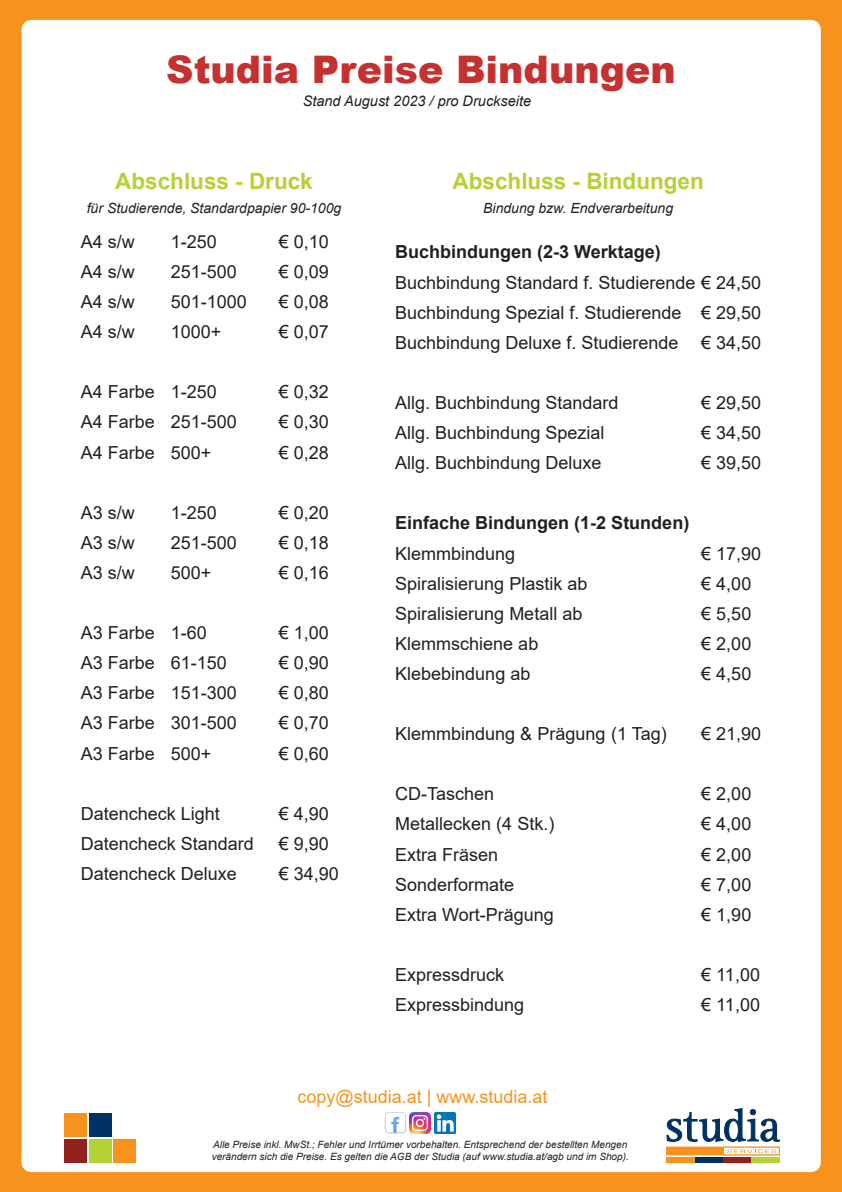
<style>
.page{position:relative;width:842px;height:1192px;background:#f7931d}
.page>*{position:absolute;margin:0;border:0;box-sizing:border-box;transform-origin:0 0}
.t1{font:900 38px "Arial";color:#c53130}
.t2{font:700 22.5px "Arial";color:#b3d234}
.t3{font:18px "Arial";color:#231f20}
.t4{font:700 18px "Arial";color:#231f20}
.Website{font:18px "Arial";color:#f7931d}
.t5{font:italic 14.5px "Arial";color:#231f20}
.t6{font:italic 14px "Arial";color:#231f20}
.t7{font:italic 10px/12px "Arial";color:#231f20}
</style>
<div class="page">
<div style="left:31px;top:30px;width:780px;height:1132px;background:#fff"></div>
<div style="left:21px;top:20px;width:800px;height:1152px;border:20px solid #fff"></div>
<div style="left:64px;top:1113px;width:23px;height:24px;background:#f7931d"></div>
<div style="left:64px;top:1139px;width:23px;height:24px;background:#94201d"></div>
<div style="left:89px;top:1113px;width:23px;height:24px;background:#003265"></div>
<div style="left:89px;top:1139px;width:23px;height:24px;background:#b3d234"></div>
<div style="left:114px;top:1139px;width:22px;height:24px;background:#f7931d"></div>
<img style="left:410px;top:1112px;width:21px;height:21px">
<img style="left:435px;top:1112px;width:21px;height:21px">
<div style="left:666px;top:1157px;width:29px;height:6px;background:#f7931d"></div>
<div style="left:695px;top:1157px;width:28px;height:6px;background:#003163"></div>
<div style="left:723px;top:1157px;width:28px;height:6px;background:#94201d"></div>
<div style="left:751px;top:1157px;width:28px;height:6px;background:#b5d334"></div>
<div style="left:666px;top:1147px;width:113px;height:8px;background:#f7931d"></div>
<div style="left:723px;top:1147px;width:56px;height:8px;background:#fff;border:1px solid #f7931d"></div>
<svg style="left:667px;top:1109px;width:113px;height:32px"></svg>
<svg style="left:727px;top:1149px;width:49px;height:4px"></svg>
<img style="left:385px;top:1112px;width:21px;height:21px">
<p class="t1" style="left:166px;top:42px;width:511px">Studia Preise Bindungen</p>
<p class="t5" style="left:303px;top:92px;width:230px">Stand August 2023 / pro Druckseite</p>
<p class="t2" style="left:115px;top:165px;width:199px">Abschluss - Druck</p>
<p class="t6" style="left:87px;top:199px;width:256px">für Studierende, Standardpapier 90-100g</p>
<p class="t3" style="left:81px;top:229px;width:56px">A4 s/w</p>
<p class="t3" style="left:171px;top:229px;width:48px">1-250</p>
<p class="t3" style="left:279px;top:229px;width:52px">€ 0,10</p>
<p class="t3" style="left:81px;top:259px;width:56px">A4 s/w</p>
<p class="t3" style="left:171px;top:259px;width:68px">251-500</p>
<p class="t3" style="left:279px;top:259px;width:52px">€ 0,09</p>
<p class="t3" style="left:81px;top:289px;width:56px">A4 s/w</p>
<p class="t3" style="left:171px;top:289px;width:78px">501-1000</p>
<p class="t3" style="left:279px;top:289px;width:52px">€ 0,08</p>
<p class="t3" style="left:81px;top:319px;width:56px">A4 s/w</p>
<p class="t3" style="left:171px;top:319px;width:52px">1000+</p>
<p class="t3" style="left:279px;top:319px;width:52px">€ 0,07</p>
<p class="t3" style="left:81px;top:380px;width:138px">A4 Farbe 1-250</p>
<p class="t3" style="left:279px;top:380px;width:52px">€ 0,32</p>
<p class="t3" style="left:81px;top:410px;width:158px">A4 Farbe 251-500</p>
<p class="t3" style="left:279px;top:410px;width:52px">€ 0,30</p>
<p class="t3" style="left:81px;top:440px;width:132px">A4 Farbe 500+</p>
<p class="t3" style="left:279px;top:440px;width:52px">€ 0,28</p>
<p class="t3" style="left:81px;top:500px;width:56px">A3 s/w</p>
<p class="t3" style="left:171px;top:500px;width:48px">1-250</p>
<p class="t3" style="left:279px;top:500px;width:52px">€ 0,20</p>
<p class="t3" style="left:81px;top:530px;width:56px">A3 s/w</p>
<p class="t3" style="left:171px;top:530px;width:68px">251-500</p>
<p class="t3" style="left:279px;top:530px;width:52px">€ 0,18</p>
<p class="t3" style="left:81px;top:560px;width:56px">A3 s/w</p>
<p class="t3" style="left:171px;top:560px;width:42px">500+</p>
<p class="t3" style="left:279px;top:560px;width:52px">€ 0,16</p>
<p class="t3" style="left:81px;top:620px;width:128px">A3 Farbe 1-60</p>
<p class="t3" style="left:279px;top:620px;width:52px">€ 1,00</p>
<p class="t3" style="left:81px;top:651px;width:148px">A3 Farbe 61-150</p>
<p class="t3" style="left:279px;top:651px;width:52px">€ 0,90</p>
<p class="t3" style="left:81px;top:681px;width:158px">A3 Farbe 151-300</p>
<p class="t3" style="left:279px;top:681px;width:52px">€ 0,80</p>
<p class="t3" style="left:81px;top:711px;width:158px">A3 Farbe 301-500</p>
<p class="t3" style="left:279px;top:711px;width:52px">€ 0,70</p>
<p class="t3" style="left:81px;top:741px;width:132px">A3 Farbe 500+</p>
<p class="t3" style="left:279px;top:741px;width:52px">€ 0,60</p>
<p class="t3" style="left:81px;top:801px;width:141px">Datencheck Light</p>
<p class="t3" style="left:279px;top:801px;width:52px">€ 4,90</p>
<p class="t3" style="left:81px;top:831px;width:175px">Datencheck Standard</p>
<p class="t3" style="left:279px;top:831px;width:52px">€ 9,90</p>
<p class="t3" style="left:81px;top:861px;width:158px">Datencheck Deluxe</p>
<p class="t3" style="left:279px;top:861px;width:62px">€ 34,90</p>
<p class="t2" style="left:453px;top:165px;width:253px">Abschluss - Bindungen</p>
<p class="t6" style="left:483px;top:199px;width:191px">Bindung bzw. Endverarbeitung</p>
<p class="t4" style="left:395px;top:239px;width:267px">Buchbindungen (2-3 Werktage)</p>
<p class="t3" style="left:395px;top:270px;width:367px">Buchbindung Standard f. Studierende € 24,50</p>
<p class="t3" style="left:395px;top:300px;width:367px">Buchbindung Spezial f. Studierende € 29,50</p>
<p class="t3" style="left:395px;top:330px;width:285px">Buchbindung Deluxe f. Studierende</p>
<p class="t3" style="left:701px;top:330px;width:61px">€ 34,50</p>
<p class="t3" style="left:395px;top:390px;width:225px">Allg. Buchbindung Standard</p>
<p class="t3" style="left:701px;top:390px;width:61px">€ 29,50</p>
<p class="t3" style="left:395px;top:420px;width:211px">Allg. Buchbindung Spezial</p>
<p class="t3" style="left:701px;top:420px;width:61px">€ 34,50</p>
<p class="t3" style="left:395px;top:450px;width:208px">Allg. Buchbindung Deluxe</p>
<p class="t3" style="left:701px;top:450px;width:61px">€ 39,50</p>
<p class="t4" style="left:395px;top:510px;width:296px">Einfache Bindungen (1-2 Stunden)</p>
<p class="t3" style="left:395px;top:541px;width:122px">Klemmbindung</p>
<p class="t3" style="left:701px;top:541px;width:61px">€ 17,90</p>
<p class="t3" style="left:395px;top:571px;width:194px">Spiralisierung Plastik ab</p>
<p class="t3" style="left:701px;top:571px;width:52px">€ 4,00</p>
<p class="t3" style="left:395px;top:601px;width:189px">Spiralisierung Metall ab</p>
<p class="t3" style="left:701px;top:601px;width:52px">€ 5,50</p>
<p class="t3" style="left:395px;top:631px;width:145px">Klemmschiene ab</p>
<p class="t3" style="left:701px;top:631px;width:52px">€ 2,00</p>
<p class="t3" style="left:395px;top:661px;width:137px">Klebebindung ab</p>
<p class="t3" style="left:701px;top:661px;width:52px">€ 4,50</p>
<p class="t3" style="left:395px;top:721px;width:273px">Klemmbindung &amp; Prägung (1 Tag)</p>
<p class="t3" style="left:701px;top:721px;width:61px">€ 21,90</p>
<p class="t3" style="left:395px;top:782px;width:101px">CD-Taschen</p>
<p class="t3" style="left:701px;top:782px;width:52px">€ 2,00</p>
<p class="t3" style="left:395px;top:812px;width:161px">Metallecken (4 Stk.)</p>
<p class="t3" style="left:701px;top:812px;width:52px">€ 4,00</p>
<p class="t3" style="left:395px;top:842px;width:105px">Extra Fräsen</p>
<p class="t3" style="left:701px;top:842px;width:52px">€ 2,00</p>
<p class="t3" style="left:395px;top:872px;width:121px">Sonderformate</p>
<p class="t3" style="left:701px;top:872px;width:52px">€ 7,00</p>
<p class="t3" style="left:395px;top:902px;width:160px">Extra Wort-Prägung</p>
<p class="t3" style="left:701px;top:902px;width:52px">€ 1,90</p>
<p class="t3" style="left:395px;top:962px;width:111px">Expressdruck</p>
<p class="t3" style="left:701px;top:962px;width:60px">€ 11,00</p>
<p class="t3" style="left:395px;top:992px;width:131px">Expressbindung</p>
<p class="t3" style="left:701px;top:992px;width:60px">€ 11,00</p>
<p class="Website" style="left:298px;top:1084px;width:252px">copy@studia.at | www.studia.at</p>
<p class="t7" style="left:212px;top:1139px;width:419px">Alle Preise inkl. MwSt.; Fehler und Irrtümer vorbehalten. Entsprechend der bestellten Mengen verändern sich die Preise. Es gelten die AGB der Studia (auf www.studia.at/agb und im Shop).</p>
</div>
